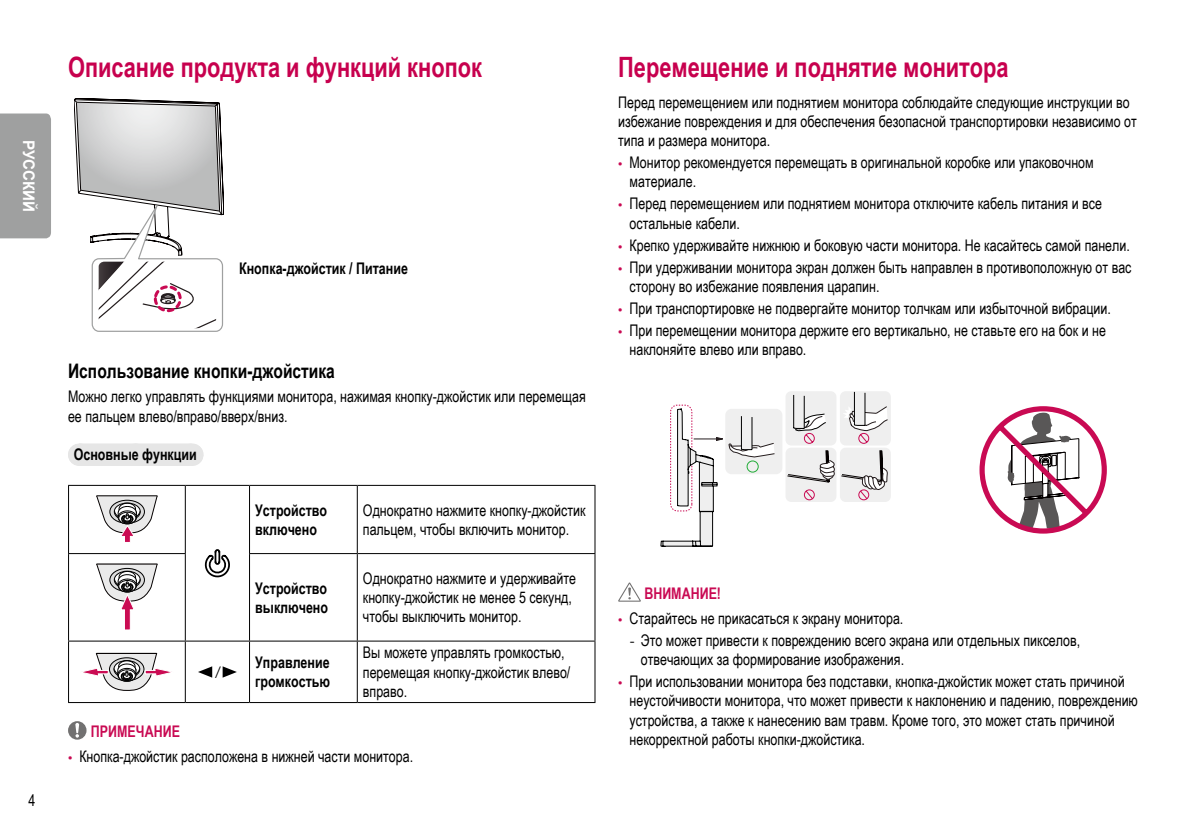
<style>
.page{position:relative;width:1191px;height:840px;background:#fff}
.page>*{position:absolute;margin:0;border:0;box-sizing:border-box;transform-origin:0 0}
.t1{font:700 28px "Arial Narrow";color:#c7004e;scale:.95 1}
.t2{font:700 20px "Arial Narrow";color:#000;scale:.95 1}
.t3{font:16px/19.2px "Arial Narrow";color:#000;scale:.95 1}
.t4{font:700 16px/19.2px "Arial Narrow";color:#000;scale:.95 1}
.t5{font:700 16px "Arial Narrow";color:#c90a53;scale:.95 1}
.t6{font:700 16px "Arial";color:#fff;scale:.95 1}
.t7{font:italic 16px "Arial Narrow";color:#000;scale:.95 1}
.s1{font-family:"LG Smart";color:#c90a53}
.s2{font-family:"LG Smart"}
</style>
<div class="page">
<div style="left:0;top:113px;width:51px;height:125px;background:#9fa0a0"></div>
<div style="left:79px;top:443px;width:112px;height:22px;background:#e6e6e6"></div>
<svg style="left:139px;top:443px;width:24px;height:1px"></svg>
<svg style="left:191px;top:443px;width:1px;height:22px"></svg>
<svg style="left:74px;top:98px;width:150px;height:234px"></svg>
<hr style="left:68px;top:484px;width:117px;height:1px;background:#000">
<hr style="left:68px;top:485px;width:1px;height:67px;background:#000">
<hr style="left:185px;top:484px;width:64px;height:1px;background:#000">
<hr style="left:185px;top:485px;width:1px;height:67px;background:#000">
<hr style="left:249px;top:484px;width:108px;height:1px;background:#000">
<hr style="left:249px;top:485px;width:1px;height:67px;background:#000">
<hr style="left:357px;top:484px;width:238px;height:1px;background:#000">
<hr style="left:357px;top:485px;width:1px;height:67px;background:#000">
<hr style="left:594px;top:485px;width:1px;height:67px;background:#000">
<hr style="left:68px;top:552px;width:118px;height:1px;background:#000">
<hr style="left:68px;top:553px;width:1px;height:87px;background:#000">
<hr style="left:185px;top:553px;width:1px;height:87px;background:#000">
<hr style="left:249px;top:552px;width:108px;height:1px;background:#000">
<hr style="left:249px;top:553px;width:1px;height:87px;background:#000">
<hr style="left:357px;top:552px;width:238px;height:1px;background:#000">
<hr style="left:357px;top:553px;width:1px;height:87px;background:#000">
<hr style="left:594px;top:553px;width:1px;height:87px;background:#000">
<hr style="left:68px;top:640px;width:117px;height:1px;background:#000">
<hr style="left:68px;top:641px;width:1px;height:60px;background:#000">
<hr style="left:185px;top:640px;width:64px;height:1px;background:#000">
<hr style="left:185px;top:641px;width:1px;height:60px;background:#000">
<hr style="left:249px;top:640px;width:108px;height:1px;background:#000">
<hr style="left:249px;top:641px;width:1px;height:60px;background:#000">
<hr style="left:357px;top:640px;width:238px;height:1px;background:#000">
<hr style="left:357px;top:641px;width:1px;height:60px;background:#000">
<hr style="left:594px;top:641px;width:1px;height:60px;background:#000">
<hr style="left:68px;top:701px;width:117px;height:1px;background:#000">
<hr style="left:185px;top:701px;width:64px;height:1px;background:#000">
<hr style="left:249px;top:701px;width:108px;height:1px;background:#000">
<hr style="left:357px;top:701px;width:238px;height:1px;background:#000">
<svg style="left:96px;top:495px;width:62px;height:47px"></svg>
<svg style="left:205px;top:549px;width:25px;height:28px"></svg>
<svg style="left:96px;top:563px;width:62px;height:67px"></svg>
<svg style="left:82px;top:652px;width:90px;height:38px"></svg>
<svg style="left:198px;top:666px;width:14px;height:11px"></svg>
<svg style="left:223px;top:666px;width:14px;height:11px"></svg>
<svg style="left:68px;top:721px;width:18px;height:18px"></svg>
<div style="left:840px;top:447px;width:51px;height:54px;background:#efefef;border-radius:6px"></div>
<div style="left:785px;top:447px;width:51px;height:54px;background:#efefef;border-radius:6px"></div>
<div style="left:725px;top:408px;width:57px;height:66px;background:#efefef;border-radius:6px"></div>
<div style="left:785px;top:391px;width:51px;height:54px;background:#efefef;border-radius:6px"></div>
<div style="left:840px;top:391px;width:51px;height:54px;background:#efefef;border-radius:6px"></div>
<svg style="left:660px;top:408px;width:115px;height:139px"></svg>
<svg style="left:787px;top:391px;width:101px;height:109px"></svg>
<svg style="left:979px;top:406px;width:127px;height:127px"></svg>
<svg style="left:618px;top:582px;width:23px;height:19px"></svg>
<p class="t6" style="left:40px;top:140px;width:78px;rotate:90deg">РУССКИЙ</p>
<h1 class="t1" style="left:68px;top:46px;width:437px">Описание продукта и функций кнопок</h1>
<p class="t4" style="left:239px;top:258px;width:179px">Кнопка-джойстик / Питание</p>
<p class="t3" style="left:28px;top:790px;width:9px">4</p>
<p class="t2" style="left:68px;top:355px;width:282px">Использование кнопки-джойстика</p>
<p class="t3" style="left:68px;top:386px;width:546px">Можно легко управлять функциями монитора, нажимая кнопку-джойстик или перемещая ее пальцем влево/вправо/вверх/вниз.</p>
<p class="t4" style="left:74px;top:443px;width:131px">Основные функции</p>
<p class="t4" style="left:255px;top:499px;width:77px">Устройство включено</p>
<p class="t3" style="left:363px;top:499px;width:236px">Однократно нажмите кнопку-джойстик пальцем, чтобы включить монитор.</p>
<p class="t4" style="left:255px;top:577px;width:78px">Устройство выключено</p>
<p class="t3" style="left:363px;top:567px;width:226px">Однократно нажмите и удерживайте кнопку-джойстик не менее 5 секунд, чтобы выключить монитор.</p>
<p class="t7" style="left:216px;top:660px;width:5px">/</p>
<p class="t4" style="left:255px;top:651px;width:80px">Управление громкостью</p>
<p class="t3" style="left:363px;top:642px;width:220px">Вы можете управлять громкостью, перемещая кнопку-джойстик влево/ вправо.</p>
<p class="t5" style="left:91px;top:718px;width:95px">ПРИМЕЧАНИЕ</p>
<p class="t3" style="left:68px;top:745px;width:365px"><span class="s1">•</span> Кнопка-джойстик расположена в нижней части монитора.</p>
<h1 class="t1" style="left:618px;top:46px;width:412px">Перемещение и поднятие монитора</h1>
<p class="t3" style="left:618px;top:92px;width:547px">Перед перемещением или поднятием монитора соблюдайте следующие инструкции во избежание повреждения и для обеспечения безопасной транспортировки независимо от типа и размера монитора.</p>
<p class="t3" style="left:629px;top:152px;width:490px;text-indent:-11px"><span class="s1">•</span> Монитор рекомендуется перемещать в оригинальной коробке или упаковочном материале.</p>
<p class="t3" style="left:629px;top:193px;width:499px;text-indent:-11px"><span class="s1">•</span> Перед перемещением или поднятием монитора отключите кабель питания и все остальные кабели.</p>
<p class="t3" style="left:618px;top:235px;width:540px"><span class="s1">•</span> Крепко удерживайте нижнюю и боковую части монитора. Не касайтесь самой панели.</p>
<p class="t3" style="left:629px;top:257px;width:530px;text-indent:-11px"><span class="s1">•</span> При удерживании монитора экран должен быть направлен в противоположную от вас сторону во избежание появления царапин.</p>
<p class="t3" style="left:618px;top:298px;width:520px"><span class="s1">•</span> При транспортировке не подвергайте монитор толчкам или избыточной вибрации.</p>
<p class="t3" style="left:629px;top:320px;width:503px;text-indent:-11px"><span class="s1">•</span> При перемещении монитора держите его вертикально, не ставьте его на бок и не наклоняйте влево или вправо.</p>
<p class="t5" style="left:644px;top:580px;width:82px">ВНИМАНИЕ!</p>
<p class="t3" style="left:618px;top:607px;width:302px"><span class="s1">•</span> Старайтесь не прикасаться к экрану монитора.</p>
<p class="t3" style="left:641px;top:629px;width:464px;text-indent:-11px"><span class="s2">-</span> Это может привести к повреждению всего экрана или отдельных пикселов, отвечающих за формирование изображения.</p>
<p class="t3" style="left:629px;top:670px;width:537px;text-indent:-11px"><span class="s1">•</span> При использовании монитора без подставки, кнопка-джойстик может стать причиной неустойчивости монитора, что может привести к наклонению и падению, повреждению устройства, а также к нанесению вам травм. Кроме того, это может стать причиной некорректной работы кнопки-джойстика.</p>
</div>
